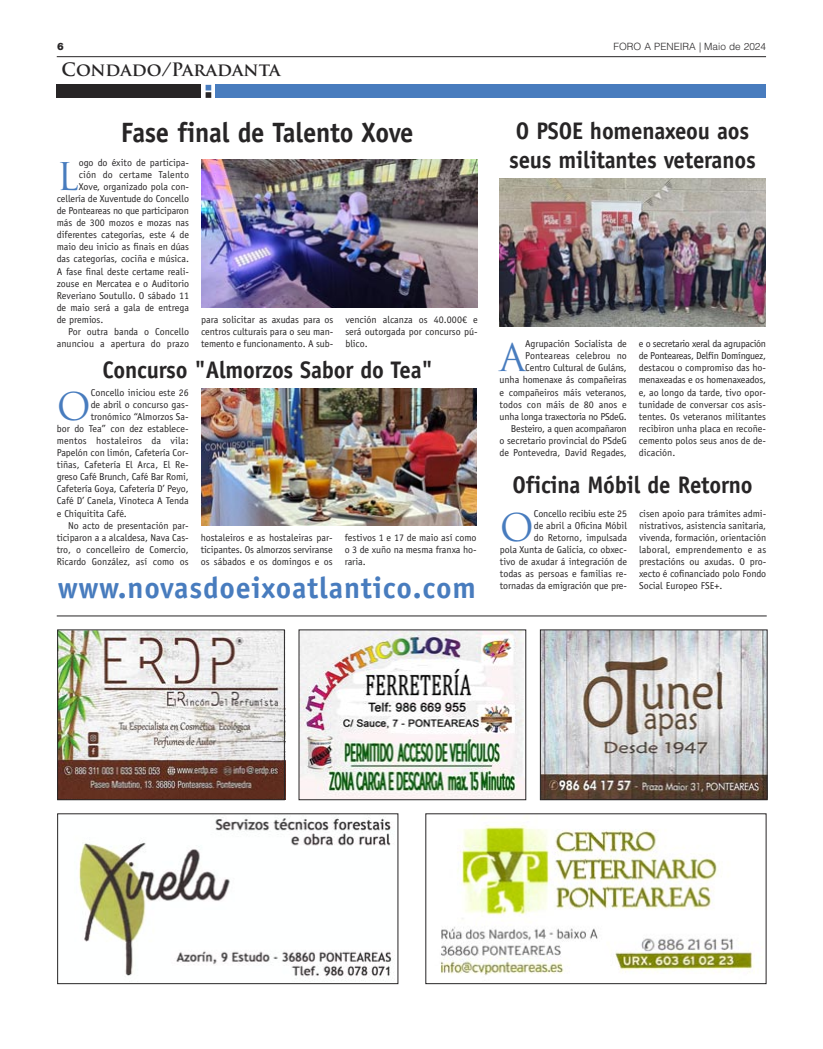
<style>
.page{position:relative;width:823px;height:1049px;background:#fff}
.page>*{position:absolute;margin:0;border:0;box-sizing:border-box;transform-origin:0 0}
.t1{font:37.2px "Trajan Pro";color:#487cbe}
.t2{font:700 30px "Officina Sans Std";letter-spacing:.025em;color:#487cbe}
.t3{font:700 28px "Officina Sans Std";letter-spacing:-.01em;color:#272526;scale:.95 1}
.t4{font:700 24px/28.8px "Officina Sans Std";letter-spacing:-.01em;color:#272526;scale:.95 1}
.t5{font:700 18px "Trajan Pro";color:#272526}
.t6{font:10px/12.1px "Officina Sans Std";color:#272526;text-align:justify}
.t7{font:10px "Officina Sans Std";letter-spacing:.02em;color:#272526}
.t8{font:300 10px "Helvetica LT Std";color:#272526}
.t9{font:900 10px "Helvetica Neue LT";color:#272526}
</style>
<div class="page">
<hr style="left:57px;top:56px;width:708px;height:1px;background:#272526">
<div style="left:57px;top:85px;width:144px;height:13px;background:#272526"></div>
<div style="left:215px;top:85px;width:550px;height:13px;background:#487cbe"></div>
<svg style="left:205px;top:85px;width:6px;height:13px"></svg>
<img style="left:440px;top:825px;width:314px;height:151px">
<div style="left:425px;top:814px;width:340px;height:170px;border:1px solid #272526"></div>
<img style="left:79px;top:817px;width:315px;height:164px">
<div style="left:57px;top:814px;width:341px;height:170px;border:1px solid #272526"></div>
<img style="left:499px;top:178px;width:266px;height:148px">
<hr style="left:57px;top:615px;width:709px;height:1px;background:#272526">
<img style="left:301px;top:632px;width:222px;height:166px">
<img style="left:59px;top:630px;width:226px;height:169px">
<div style="left:57px;top:630px;width:227px;height:170px;border:1px solid #272526"></div>
<img style="left:542px;top:630px;width:225px;height:169px">
<div style="left:540px;top:630px;width:226px;height:170px;border:1px solid #272526"></div>
<img style="left:201px;top:160px;width:276px;height:148px">
<img style="left:201px;top:388px;width:275px;height:137px">
<p class="t9" style="left:57px;top:42px;width:8px">6</p>
<p class="t8" style="left:613px;top:41px;width:154px">FORO A PENEIRA | Maio de 2024</p>
<p class="t5" style="left:62px;top:59px;width:220px">Condado/Paradanta</p>
<p class="t3" style="left:121px;top:122px;width:309px">Fase final de Talento Xove</p>
<p class="t1" style="left:57px;top:155px;width:24px">L</p>
<p class="t6" style="left:79px;top:157px;width:112px">ogo do éxito de participa-</p>
<p class="t7" style="left:79px;top:170px;width:112px">ción do certame Talento</p>
<p class="t6" style="left:79px;top:181px;width:112px">Xove, organizado pola con-</p>
<p class="t6" style="left:57px;top:193px;width:134px">cellería de Xuventude do Concello</p>
<p class="t6" style="left:57px;top:205px;width:134px">de Ponteareas no que participaron</p>
<p class="t6" style="left:57px;top:217px;width:134px">más de 300 mozos e mozas nas</p>
<p class="t6" style="left:57px;top:230px;width:134px">diferentes categorías, este 4 de</p>
<p class="t6" style="left:57px;top:242px;width:134px">maio deu inicio as finais en dúas</p>
<p class="t6" style="left:57px;top:254px;width:134px">das categorías, cociña e música.</p>
<p class="t6" style="left:57px;top:266px;width:134px">A fase final deste certame reali-</p>
<p class="t6" style="left:57px;top:278px;width:134px">zouse en Mercatea e o Auditorio</p>
<p class="t6" style="left:57px;top:290px;width:134px">Reveriano Soutullo. O sábado 11</p>
<p class="t6" style="left:57px;top:302px;width:134px">de maio será a gala de entrega</p>
<p class="t6" style="left:57px;top:314px;width:48px">de premios.</p>
<p class="t6" style="left:57px;top:326px;width:134px;text-align:right">Por outra banda o Concello anunciou a apertura do prazo</p>
<p class="t6" style="left:201px;top:314px;width:134px">para solicitar as axudas para os centros culturais para o seu man&shy;temento e funcionamento. A sub-</p>
<p class="t6" style="left:345px;top:314px;width:134px">vención alcanza os 40.000€ e será outorgada por concurso pú&shy;blico.</p>
<p class="t4" style="left:102px;top:357px;width:349px">Concurso "Almorzos Sabor do Tea"</p>
<p class="t1" style="left:57px;top:385px;width:36px">O</p>
<p class="t6" style="left:91px;top:387px;width:99px">Concello iniciou este 26</p>
<p class="t6" style="left:91px;top:399px;width:99px">de abril o concurso gas-</p>
<p class="t6" style="left:91px;top:411px;width:99px">tronómico “Almorzos Sa-</p>
<p class="t6" style="left:57px;top:423px;width:133px">bor do Tea” con dez establece-</p>
<p class="t7" style="left:57px;top:437px;width:133px">mentos hostaleiros da vila:</p>
<p class="t6" style="left:57px;top:447px;width:133px">Papelón con limón, Cafetería Cor-</p>
<p class="t6" style="left:57px;top:459px;width:133px">tiñas, Cafetería El Arca, El Re-</p>
<p class="t6" style="left:57px;top:472px;width:133px">greso Café Brunch, Café Bar Romi,</p>
<p class="t6" style="left:57px;top:484px;width:133px">Cafetería Goya, Cafetería D’ Peyo,</p>
<p class="t6" style="left:57px;top:496px;width:133px">Café D’ Canela, Vinoteca A Tenda</p>
<p class="t6" style="left:57px;top:508px;width:71px">e Chiquitita Café.</p>
<p class="t6" style="left:57px;top:520px;width:133px;text-indent:11px">No acto de presentación par&shy;ticiparon a a alcaldesa, Nava Cas&shy;tro, o concelleiro de Comercio, Ricardo González, así como os</p>
<p class="t6" style="left:200px;top:532px;width:133px">hostaleiros e as hostaleiras par&shy;ticipantes. Os almorzos serviranse os sábados e os domingos e os</p>
<p class="t6" style="left:344px;top:532px;width:133px">festivos 1 e 17 de maio así como o 3 de xuño na mesma franxa ho&shy;raria.</p>
<p class="t2" style="left:58px;top:576px;width:419px">www.novasdoeixoatlantico.com</p>
<p class="t4" style="left:509px;top:119px;width:261px">O PSOE homenaxeou aos seus militantes veteranos</p>
<p class="t6" style="left:499px;top:338px;width:129px;text-align:right">Agrupación Socialista de<br>Ponteareas celebrou no<br>Centro Cultural de Guláns,<br>unha homenaxe ás compañeiras e compañeiros máis veteranos, todos con máis de 80 anos e unha longa traxectoria no PSdeG.</p>
<p class="t6" style="left:499px;top:423px;width:129px;text-indent:11px">Besteiro, a quen acompañaron o secretario provincial do PSdeG de Pontevedra, David Regades,</p>
<p class="t1" style="left:499px;top:337px;width:28px">A</p>
<p class="t6" style="left:638px;top:338px;width:129px">e o secretario xeral da agrupación de Ponteareas, Delfín Domínguez, destacou o compromiso das ho&shy;menaxeadas e os homenaxeados, e, ao longo da tarde, tivo opor&shy;tunidade de conversar cos asis&shy;tentes. Os veteranos militantes recibiron unha placa en recoñe&shy;cemento polos seus anos de de&shy;dicación.</p>
<p class="t4" style="left:512px;top:473px;width:254px">Oficina Móbil de Retorno</p>
<p class="t6" style="left:499px;top:508px;width:129px;text-align:right">Concello recibiu este 25<br>de abril a Oficina Móbil<br>do Retorno, impulsada<br>pola Xunta de Galicia, co obxec&shy;tivo de axudar á integración de todas as persoas e familias re&shy;tornadas da emigración que pre-</p>
<p class="t6" style="left:638px;top:508px;width:129px">cisen apoio para trámites admi&shy;nistrativos, asistencia sanitaria, vivenda, formación, orientación laboral, emprendemento e as prestacións ou axudas. O pro&shy;xecto é cofinanciado polo Fondo Social Europeo FSE+.</p>
<p class="t1" style="left:499px;top:506px;width:36px">O</p>
</div>
